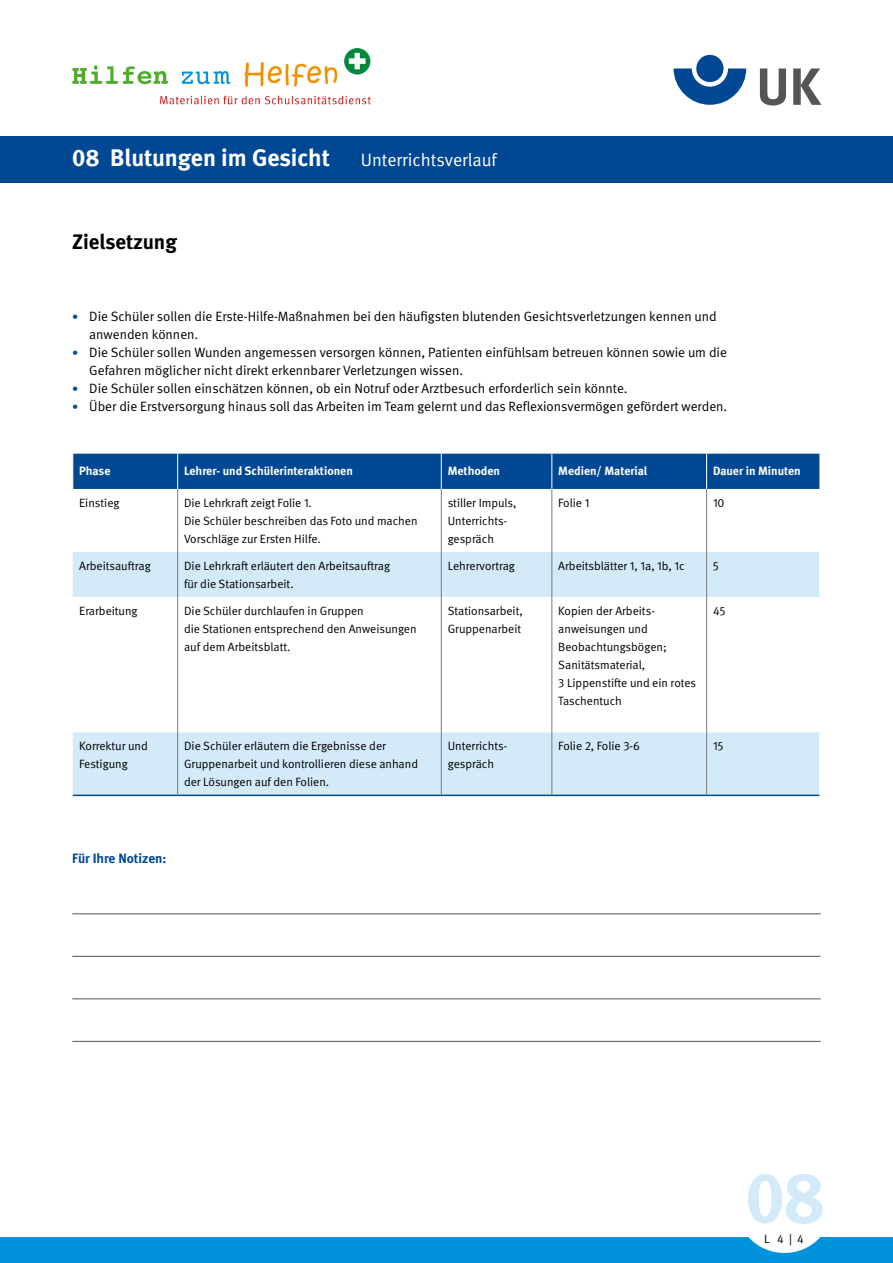
<style>
.page{position:relative;width:893px;height:1263px;background:#fff}
.page>*{position:absolute;margin:0;border:0;box-sizing:border-box;transform-origin:0 0}
.t1{font:700 71.7px "DGUV Meta";color:#d3eaf9}
.t2{font:700 24px "DGUV Meta";color:#fff}
.t3{font:700 21px "DGUV Meta";color:#000}
.t4{font:13.5px/18.1px "DGUV Meta";color:#000}
.t5{font:700 13.5px "DGUV Meta";color:#004893}
.t6{font:12px/18px "DGUV Meta";color:#000}
.t7{font:700 12px "DGUV Meta";color:#fff}
.s1{font-weight:400;font-size:18px}
.s2{font-size:12px;color:#004893}
</style>
<div class="page">
<div style="left:0;top:1237px;width:893px;height:26px;background:#0093db"></div>
<div style="left:0;top:136px;width:893px;height:47px;background:#004893"></div>
<div style="left:736px;top:1155px;width:97px;height:98px;background:#fff;border-radius:50%"></div>
<hr style="left:72px;top:913px;width:749px;height:1px;background:#555554">
<hr style="left:72px;top:956px;width:749px;height:1px;background:#555554">
<hr style="left:72px;top:1041px;width:749px;height:1px;background:#555554">
<hr style="left:72px;top:998px;width:749px;height:1px;background:#555554">
<div style="left:73px;top:454px;width:746px;height:35px;background:#004893"></div>
<svg style="left:73px;top:552px;width:746px;height:243px"></svg>
<hr style="left:177px;top:454px;width:1px;height:35px;background:#fff">
<hr style="left:441px;top:454px;width:1px;height:35px;background:#fff">
<hr style="left:441px;top:552px;width:1px;height:45px;background:#7a7b7b">
<hr style="left:441px;top:597px;width:1px;height:135px;background:#7a7b7b">
<hr style="left:441px;top:732px;width:1px;height:63px;background:#7a7b7b">
<hr style="left:178px;top:795px;width:263px;height:1px;background:#004893">
<hr style="left:441px;top:795px;width:111px;height:1px;background:#004893">
<hr style="left:177px;top:489px;width:1px;height:63px;background:#7a7b7b">
<hr style="left:177px;top:732px;width:1px;height:63px;background:#7a7b7b">
<hr style="left:177px;top:552px;width:1px;height:45px;background:#7a7b7b">
<hr style="left:177px;top:597px;width:1px;height:135px;background:#7a7b7b">
<hr style="left:73px;top:795px;width:105px;height:1px;background:#004893">
<hr style="left:551px;top:454px;width:1px;height:35px;background:#fff">
<hr style="left:441px;top:489px;width:1px;height:63px;background:#7c7d7c">
<hr style="left:551px;top:489px;width:1px;height:63px;background:#7c7d7c">
<hr style="left:551px;top:552px;width:1px;height:45px;background:#7a7b7b">
<hr style="left:551px;top:597px;width:1px;height:135px;background:#7a7b7b">
<hr style="left:551px;top:732px;width:1px;height:63px;background:#7a7b7b">
<hr style="left:552px;top:795px;width:155px;height:1px;background:#004893">
<hr style="left:706px;top:454px;width:1px;height:35px;background:#fff">
<hr style="left:706px;top:489px;width:1px;height:63px;background:#7c7d7c">
<hr style="left:706px;top:552px;width:1px;height:45px;background:#7c7d7c">
<hr style="left:706px;top:597px;width:1px;height:135px;background:#7c7d7c">
<hr style="left:706px;top:732px;width:1px;height:63px;background:#7c7d7c">
<hr style="left:707px;top:795px;width:112px;height:1px;background:#004893">
<svg style="left:760px;top:68px;width:26px;height:38px"></svg>
<svg style="left:793px;top:68px;width:28px;height:37px"></svg>
<svg style="left:674px;top:68px;width:72px;height:37px"></svg>
<div style="left:696px;top:55px;width:27px;height:27px;background:#004893;border-radius:50%"></div>
<img style="left:72px;top:48px;width:299px;height:57px">
<h2 class="t2" style="left:72px;top:144px;width:426px">08 Blutungen im Gesicht <span class="s1">Unterrichtsverlauf</span></h2>
<h3 class="t3" style="left:72px;top:229px;width:106px">Zielsetzung</h3>
<p class="t4" style="left:89px;top:308px;width:629px;text-indent:-17px"><span class="s2">•</span> Die Schüler sollen die Erste-Hilfe-Maßnahmen bei den häufigsten blutenden Gesichtsverletzungen kennen und anwenden können.</p>
<p class="t4" style="left:89px;top:344px;width:639px;text-indent:-17px"><span class="s2">•</span> Die Schüler sollen Wunden angemessen versorgen können, Patienten einfühlsam betreuen können sowie um die<br>Gefahren möglicher nicht direkt erkennbarer Verletzungen wissen.</p>
<p class="t4" style="left:72px;top:380px;width:557px"><span class="s2">•</span> Die Schüler sollen einschätzen können, ob ein Notruf oder Arztbesuch erforderlich sein könnte.</p>
<p class="t4" style="left:72px;top:398px;width:656px"><span class="s2">•</span> Über die Erstversorgung hinaus soll das Arbeiten im Team gelernt und das Reflexionsvermögen gefördert werden.</p>
<p class="t7" style="left:79px;top:464px;width:33px">Phase</p>
<p class="t7" style="left:184px;top:464px;width:170px">Lehrer- und Schülerinteraktionen</p>
<p class="t7" style="left:448px;top:464px;width:54px">Methoden</p>
<p class="t7" style="left:558px;top:464px;width:90px">Medien/ Material</p>
<p class="t7" style="left:713px;top:464px;width:89px">Dauer in Minuten</p>
<p class="t6" style="left:79px;top:494px;width:42px">Einstieg</p>
<p class="t6" style="left:184px;top:494px;width:235px">Die Lehrkraft zeigt Folie 1.<br>Die Schüler beschreiben das Foto und machen<br>Vorschläge zur Ersten Hilfe.</p>
<p class="t6" style="left:448px;top:494px;width:70px">stiller Impuls,<br>Unterrichts&shy;gespräch</p>
<p class="t6" style="left:558px;top:494px;width:33px">Folie 1</p>
<p class="t6" style="left:713px;top:494px;width:13px">10</p>
<p class="t6" style="left:79px;top:557px;width:73px">Arbeitsauftrag</p>
<p class="t6" style="left:184px;top:557px;width:208px">Die Lehrkraft erläutert den Arbeitsauftrag für die Stationsarbeit.</p>
<p class="t6" style="left:448px;top:557px;width:69px">Lehrervortrag</p>
<p class="t6" style="left:558px;top:557px;width:128px">Arbeitsblätter 1, 1a, 1b, 1c</p>
<p class="t6" style="left:713px;top:557px;width:7px">5</p>
<p class="t6" style="left:79px;top:602px;width:60px">Erarbeitung</p>
<p class="t6" style="left:184px;top:602px;width:234px">Die Schüler durchlaufen in Gruppen<br>die Stationen entsprechend den Anweisungen auf dem Arbeitsblatt.</p>
<p class="t6" style="left:448px;top:602px;width:77px">Stationsarbeit,<br>Gruppenarbeit</p>
<p class="t6" style="left:558px;top:602px;width:139px">Kopien der Arbeits&shy;anweisungen und<br>Beobachtungsbögen;<br>Sanitätsmaterial,<br>3 Lippenstifte und ein rotes<br>Taschentuch</p>
<p class="t6" style="left:713px;top:602px;width:14px">45</p>
<p class="t6" style="left:79px;top:737px;width:70px">Korrektur und<br>Festigung</p>
<p class="t6" style="left:184px;top:737px;width:236px">Die Schüler erläutern die Ergebnisse der<br>Gruppenarbeit und kontrollieren diese anhand der Lösungen auf den Folien.</p>
<p class="t6" style="left:448px;top:737px;width:61px">Unterrichts&shy;gespräch</p>
<p class="t6" style="left:558px;top:737px;width:83px">Folie 2, Folie 3-6</p>
<p class="t6" style="left:713px;top:737px;width:12px">15</p>
<p class="t5" style="left:72px;top:850px;width:96px">Für Ihre Notizen:</p>
<h1 class="t1" style="left:745px;top:1155px;width:82px">08</h1>
<p class="t6" style="left:764px;top:1230px;width:41px">L 4 | 4</p>
</div>
